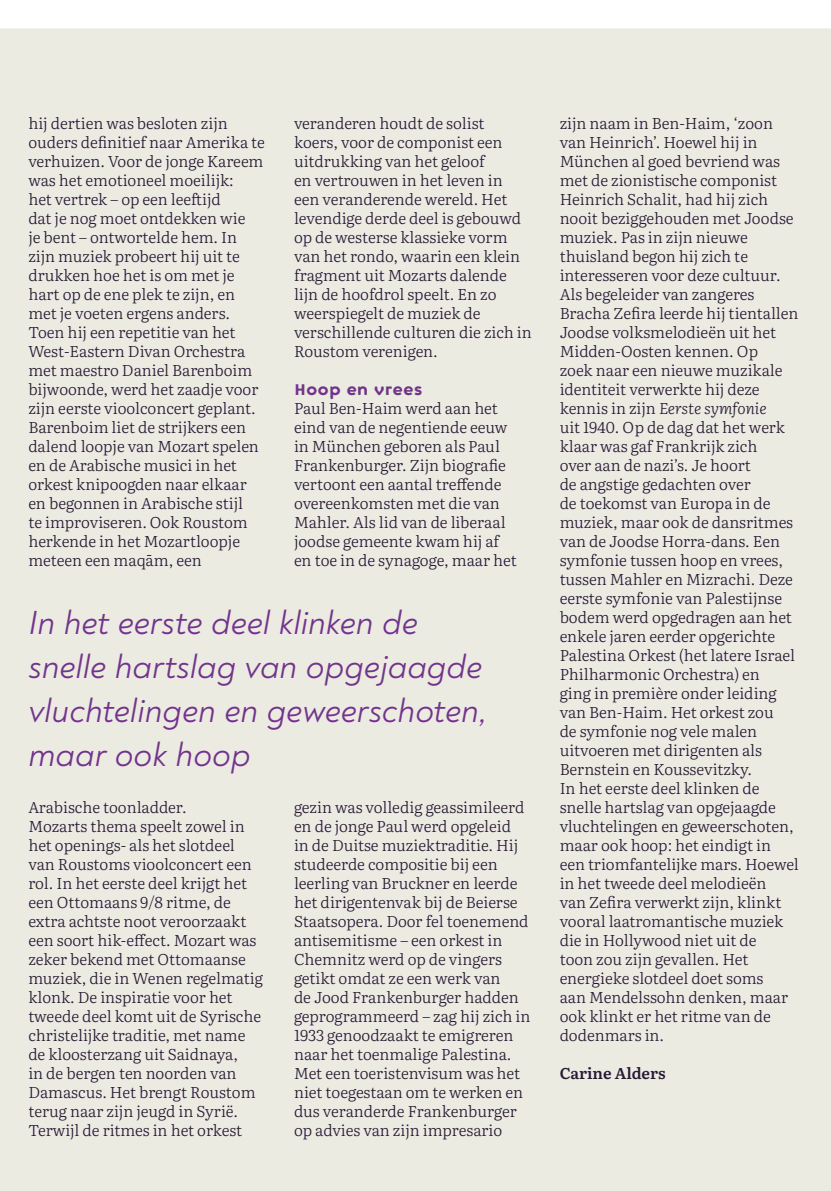
<style>
.page{position:relative;width:831px;height:1191px;background:#fff}
.page>*{position:absolute;margin:0;border:0;box-sizing:border-box;transform-origin:0 0}
.t1{font:italic 34px/44px "Noah";color:#72348b}
.t2{font:18px "Rpho";color:#72348b}
.t3{font:300 15.6px/19px "Literata 18 pt";letter-spacing:-.005em;color:#271834}
.t4{font:600 15.6px "Literata 18 pt";letter-spacing:-.005em;color:#271834}
.s1{font-style:italic}
</style>
<div class="page">
<div style="left:0;top:28px;width:831px;height:1163px;background:#ebebe2"></div>
<p class="t3" style="left:28px;top:113px;width:238px">hij dertien was besloten zijn ouders definitief naar Amerika te verhuizen. Voor de jonge Kareem was het emotioneel moeilijk:<br>het vertrek – op een leeftijd<br>dat je nog moet ontdekken wie<br>je bent – ontwortelde hem. In zijn muziek probeert hij uit te drukken hoe het is om met je hart op de ene plek te zijn, en met je voeten ergens anders.<br>Toen hij een repetitie van het<br>West-Eastern Divan Orchestra met maestro Daniel Barenboim bijwoonde, werd het zaadje voor zijn eerste vioolconcert geplant.<br>Barenboim liet de strijkers een dalend loopje van Mozart spelen en de Arabische musici in het orkest knipoogden naar elkaar en begonnen in Arabische stijl<br>te improviseren. Ook Roustom herkende in het Mozartloopje meteen een maqām, een</p>
<p class="t3" style="left:294px;top:113px;width:239px">veranderen houdt de solist koers, voor de componist een uitdrukking van het geloof<br>en vertrouwen in het leven in een veranderende wereld. Het levendige derde deel is gebouwd op de westerse klassieke vorm van het rondo, waarin een klein fragment uit Mozarts dalende lijn de hoofdrol speelt. En zo weerspiegelt de muziek de verschillende culturen die zich in<br>Roustom verenigen.</p>
<p class="t2" style="left:294px;top:379px;width:130px">Hoop en vrees</p>
<p class="t3" style="left:294px;top:398px;width:224px">Paul Ben-Haim werd aan het eind van de negentiende eeuw in München geboren als Paul<br>Frankenburger. Zijn biografie vertoont een aantal treffende overeenkomsten met die van<br>Mahler. Als lid van de liberaal joodse gemeente kwam hij af en toe in de synagoge, maar het</p>
<p class="t1" style="left:28px;top:600px;width:460px">In het eerste deel klinken de snelle hartslag van opgejaagde vluchtelingen en geweerschoten, maar ook hoop</p>
<p class="t3" style="left:28px;top:797px;width:160px">Arabische toonladder.</p>
<p class="t3" style="left:28px;top:816px;width:236px">Mozarts thema speelt zowel in het openings- als het slotdeel van Roustoms vioolconcert een rol. In het eerste deel krijgt het een Ottomaans 9/8 ritme, de extra achtste noot veroorzaakt een soort hik-effect. Mozart was zeker bekend met Ottomaanse muziek, die in Wenen regelmatig klonk. De inspiratie voor het tweede deel komt uit de Syrische christelijke traditie, met name de kloosterzang uit Saidnaya,<br>in de bergen ten noorden van<br>Damascus. Het brengt Roustom terug naar zijn jeugd in Syrië.<br>Terwijl de ritmes in het orkest</p>
<p class="t3" style="left:294px;top:797px;width:238px">gezin was volledig geassimileerd en de jonge Paul werd opgeleid<br>in de Duitse muziektraditie. Hij studeerde compositie bij een leerling van Bruckner en leerde het dirigentenvak bij de Beierse<br>Staatsopera. Door fel toenemend antisemitisme – een orkest in<br>Chemnitz werd op de vingers getikt omdat ze een werk van<br>de Jood Frankenburger hadden geprogrammeerd – zag hij zich in<br>1933 genoodzaakt te emigreren naar het toenmalige Palestina.<br>Met een toeristenvisum was het niet toegestaan om te werken en dus veranderde Frankenburger op advies van zijn impresario</p>
<p class="t3" style="left:559px;top:113px;width:241px">zijn naam in Ben-Haim, ‘zoon van Heinrich’. Hoewel hij in<br>München al goed bevriend was met de zionistische componist<br>Heinrich Schalit, had hij zich nooit beziggehouden met Joodse muziek. Pas in zijn nieuwe thuisland begon hij zich te interesseren voor deze cultuur.<br>Als begeleider van zangeres<br>Bracha Zefira leerde hij tientallen<br>Joodse volksmelodieën uit het<br>Midden-Oosten kennen. Op<br>zoek naar een nieuwe muzikale identiteit verwerkte hij deze kennis in zijn <span class="s1">Eerste symfonie<br></span>uit 1940. Op de dag dat het werk klaar was gaf Frankrijk zich<br>over aan de nazi’s. Je hoort<br>de angstige gedachten over<br>de toekomst van Europa in de muziek, maar ook de dansritmes van de Joodse Horra-dans. Een symfonie tussen hoop en vrees, tussen Mahler en Mizrachi. Deze eerste symfonie van Palestijnse bodem werd opgedragen aan het enkele jaren eerder opgerichte<br>Palestina Orkest (het latere Israel<br>Philharmonic Orchestra) en<br>ging in première onder leiding van Ben-Haim. Het orkest zou<br>de symfonie nog vele malen uitvoeren met dirigenten als<br>Bernstein en Koussevitzky.<br>In het eerste deel klinken de snelle hartslag van opgejaagde vluchtelingen en geweerschoten, maar ook hoop: het eindigt in een triomfantelijke mars. Hoewel in het tweede deel melodieën<br>van Zefira verwerkt zijn, klinkt vooral laatromantische muziek die in Hollywood niet uit de<br>toon zou zijn gevallen. Het energieke slotdeel doet soms<br>aan Mendelssohn denken, maar ook klinkt er het ritme van de dodenmars in.</p>
<p class="t4" style="left:559px;top:1061px;width:107px">Carine Alders</p>
</div>
